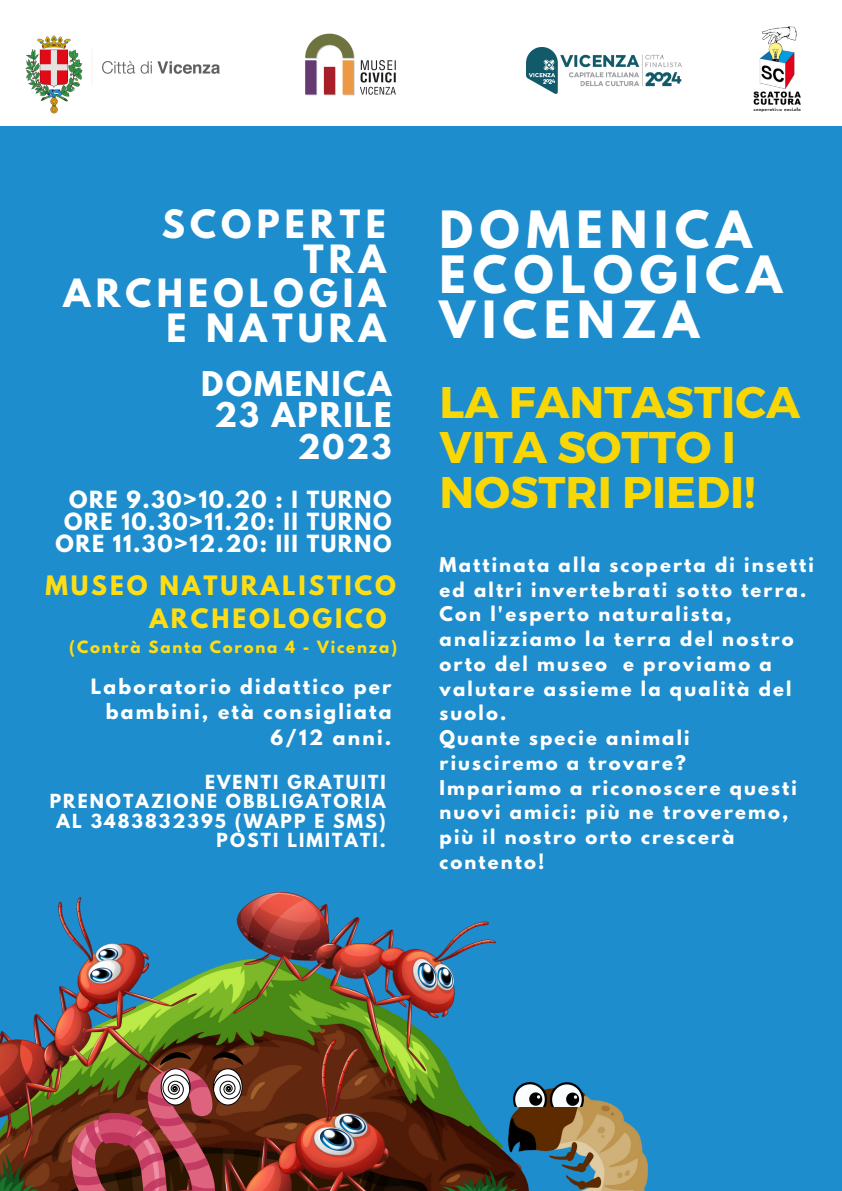
<style>
.page{position:relative;width:842px;height:1191px;background:#fff}
.page>*{position:absolute;margin:0;border:0;box-sizing:border-box;transform-origin:0 0}
.t1{font:700 45.5px/45px "League Spartan";letter-spacing:.15em;color:#fff}
.t2{font:700 44.3px/45.1px "Montserrat";color:#f9d705}
.t3{font:700 34.5px/34.5px "League Spartan";letter-spacing:.15em;color:#fff;text-align:right}
.t4{font:700 30.2px/31.5px "League Spartan";letter-spacing:.07em;color:#fff;text-align:right}
.t5{font:700 23.7px/33px "League Spartan";letter-spacing:.12em;color:#ffdd13}
.t6{font:700 21px/21.7px "League Spartan";letter-spacing:.07em;color:#fff;text-align:right}
.t7{font:700 18.7px/25.5px "League Spartan";letter-spacing:.12em;color:#fff;text-align:right}
.t8{font:700 18px/24.7px "League Spartan";letter-spacing:.12em;color:#fff}
.t9{font:700 17.2px/19.5px "League Spartan";letter-spacing:.12em;color:#fff;text-align:right}
.t10{font:700 15px "League Spartan";letter-spacing:.12em;color:#ffdd13}
</style>
<div class="page">
<div style="left:0;top:0;width:842px;height:1190px;background:#1d8dcd"></div>
<img style="left:528px;top:1092px;width:120px;height:98px">
<img style="left:0;top:892px;width:528px;height:298px">
<img style="left:514px;top:1082px;width:69px;height:24px">
<svg style="left:69px;top:1051px;width:175px;height:139px;background:#82483a"></svg>
<div style="left:0;top:0;width:842px;height:126px;background:#fff"></div>
<img style="left:305px;top:33px;width:91px;height:63px">
<img style="left:753px;top:26px;width:48px;height:86px">
<img style="left:25px;top:35px;width:195px;height:79px">
<img style="left:526px;top:47px;width:155px;height:46px">
<h3 class="t3" style="left:63px;top:211px;width:324px">SCOPERTE<br>TRA<br>ARCHEOLOGIA<br>E NATURA</h3>
<h3 class="t4" style="left:201px;top:372px;width:192px">DOMENICA<br>23 APRILE<br>2023</h3>
<p class="t6" style="left:56px;top:491px;width:337px">ORE 9.30&gt;10.20 : I TURNO<br>ORE 10.30&gt;11.20: II TURNO<br>ORE 11.30&gt;12.20: III TURNO</p>
<h3 class="t5" style="left:150px;top:571px;width:248px;text-indent:-104px">MUSEO NATURALISTICO<br>ARCHEOLOGICO</h3>
<p class="t10" style="left:69px;top:639px;width:329px">(Contrà Santa Corona 4 - Vicenza)</p>
<p class="t7" style="left:91px;top:675px;width:302px">Laboratorio didattico per bambini, età consigliata<br>6/12 anni.</p>
<p class="t9" style="left:50px;top:774px;width:337px">EVENTI GRATUITI<br>PRENOTAZIONE OBBLIGATORIA<br>AL 3483832395 (WAPP E SMS)<br>POSTI LIMITATI.</p>
<h1 class="t1" style="left:440px;top:213px;width:344px">DOMENICA<br>ECOLOGICA<br>VICENZA</h1>
<h2 class="t2" style="left:440px;top:377px;width:362px">LA FANTASTICA<br>VITA SOTTO I<br>NOSTRI PIEDI!</h2>
<p class="t8" style="left:440px;top:554px;width:376px">Mattinata alla scoperta di insetti ed altri invertebrati sotto terra.<br>Con l'esperto naturalista, analizziamo la terra del nostro orto del museo e proviamo a valutare assieme la qualità del suolo.<br>Quante specie animali<br>riusciremo a trovare?<br>Impariamo a riconoscere questi nuovi amici: più ne troveremo, più il nostro orto crescerà contento!</p>
</div>
